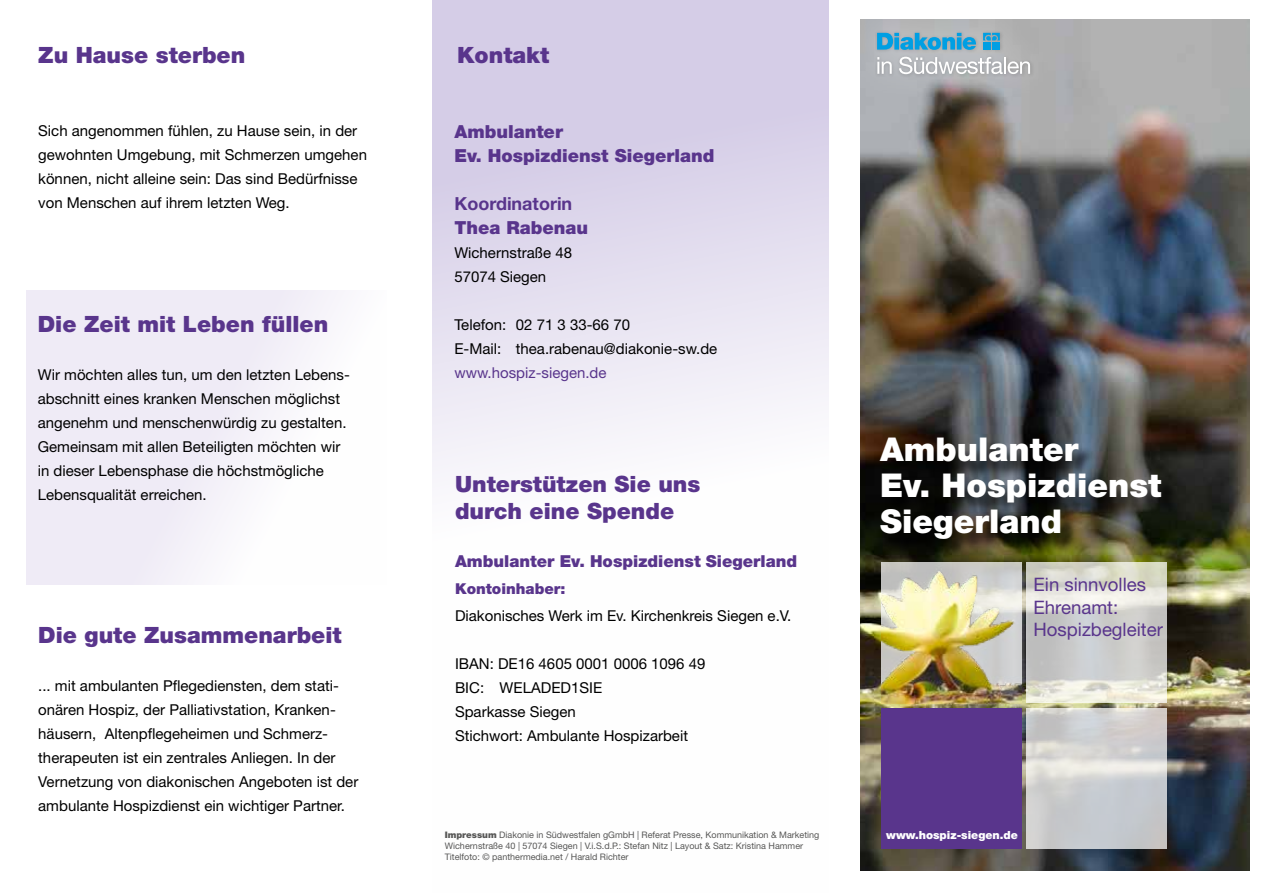
<style>
.page{position:relative;width:1263px;height:893px;background:#fff}
.page>*{position:absolute;margin:0;border:0;box-sizing:border-box;transform-origin:0 0}
.t1{font:900 32.85px/36.3px "Helvetica Neue LT Std";color:#fff}
.t2{font:900 22.5px/27px "Helvetica Neue LT Std";color:#59358c}
.t3{font:18.6px/22.4px "Helvetica Neue LT Std";color:#59358c}
.t4{font:900 18px/24px "Helvetica Neue LT Std";color:#59358c}
.t5{font:700 18px "Helvetica Neue LT Pro";color:#59358c}
.t6{font:900 16.5px "Helvetica Neue LT Std";color:#59358c}
.t7{font:15px/24px "Helvetica Neue LT Std";color:#000}
.t8{font:15px "Helvetica Neue LT Std";color:#59358c}
.t9{font:900 15px "Helvetica Neue LT Std";color:#59358c}
.t10{font:900 11.25px "Helvetica Neue LT Std";color:#fff}
.t11{font:9px/10.8px "Helvetica Neue LT Std";color:#575756}
.s1{font-weight:900}
</style>
<div class="page">
<img style="left:860px;top:19px;width:389px;height:852px">
<div style="left:432px;top:0;width:397px;height:893px;background:linear-gradient(to bottom,#d4cce7,#fff)"></div>
<svg style="left:1026px;top:562px;width:141px;height:141px;background:#d6d6d0"></svg>
<div style="left:881px;top:708px;width:141px;height:140px;background:#59358c"></div>
<svg style="left:1026px;top:708px;width:141px;height:140px;background:#cecfd0"></svg>
<div style="left:26px;top:290px;width:360px;height:294px;background:linear-gradient(to right,#ebe6f4,#fdfdfe)"></div>
<div style="left:883px;top:440px;width:297px;height:118px;background:#000;opacity:.75"></div>
<img style="left:881px;top:542px;width:141px;height:161px">
<div style="left:846px;top:3px;width:213px;height:102px;background:#fff;opacity:.59"></div>
<svg style="left:877px;top:33px;width:99px;height:17px;background:#4ca7ce"></svg>
<svg style="left:983px;top:33px;width:17px;height:7px"></svg>
<div style="left:983px;top:42px;width:8px;height:8px;background:#009fe3"></div>
<div style="left:992px;top:42px;width:8px;height:8px;background:#009fe3"></div>
<svg style="left:877px;top:57px;width:15px;height:17px"></svg>
<svg style="left:899px;top:57px;width:131px;height:17px"></svg>
<h2 class="t2" style="left:38px;top:41px;width:209px">Zu Hause sterben</h2>
<h2 class="t2" style="left:457px;top:41px;width:94px">Kontakt</h2>
<p class="t7" style="left:38px;top:118px;width:330px">Sich angenommen fühlen, zu Hause sein, in der gewohnten Umgebung, mit Schmerzen umgehen können, nicht alleine sein: Das sind Bedürfnisse von Menschen auf ihrem letzten Weg.</p>
<h2 class="t2" style="left:38px;top:310px;width:292px">Die Zeit mit Leben füllen</h2>
<p class="t7" style="left:38px;top:362px;width:314px">Wir möchten alles tun, um den letzten Lebens&shy;abschnitt eines kranken Menschen möglichst angenehm und menschenwürdig zu gestalten.<br>Gemeinsam mit allen Beteiligten möchten wir in dieser Lebensphase die höchstmögliche Lebensqualität erreichen.</p>
<h2 class="t2" style="left:38px;top:621px;width:305px">Die gute Zusammenarbeit</h2>
<p class="t7" style="left:38px;top:673px;width:322px">... mit ambulanten Pflegediensten, dem stati&shy;onären Hospiz, der Palliativstation, Kranken&shy;häusern, Altenpflegeheimen und Schmerz&shy;therapeuten ist ein zentrales Anliegen. In der Vernetzung von diakonischen Angeboten ist der ambulante Hospizdienst ein wichtiger Partner.</p>
<p class="t4" style="left:454px;top:120px;width:261px">Ambulanter<br>Ev. Hospizdienst Siegerland</p>
<p class="t5" style="left:454px;top:193px;width:119px">Koordinatorin</p>
<p class="t4" style="left:454px;top:216px;width:135px">Thea Rabenau</p>
<p class="t7" style="left:454px;top:241px;width:119px">Wichernstraße 48<br>57074 Siegen</p>
<p class="t7" style="left:454px;top:313px;width:264px">Telefon: 02 71 3 33-66 70<br>E-Mail: thea.rabenau@diakonie-sw.de</p>
<p class="t8" style="left:454px;top:364px;width:154px">www.hospiz-siegen.de</p>
<h2 class="t2" style="left:455px;top:471px;width:247px">Unterstützen Sie uns durch eine Spende</h2>
<p class="t6" style="left:455px;top:551px;width:344px">Ambulanter Ev. Hospizdienst Siegerland</p>
<p class="t9" style="left:455px;top:579px;width:112px">Kontoinhaber:</p>
<p class="t7" style="left:455px;top:603px;width:338px">Diakonisches Werk im Ev. Kirchenkreis Siegen e.V.</p>
<p class="t7" style="left:455px;top:651px;width:252px">IBAN: DE16 4605 0001 0006 1096 49<br>BIC: WELADED1SIE<br>Sparkasse Siegen<br>Stichwort: Ambulante Hospizarbeit</p>
<p class="t11" style="left:445px;top:829px;width:376px"><span class="s1">Impressum</span> Diakonie in Südwestfalen gGmbH | Referat Presse, Kommunikation &amp; Marketing<br>Wichernstraße 40 | 57074 Siegen | V.i.S.d.P.: Stefan Nitz | Layout &amp; Satz: Kristina Hammer<br>Titelfoto: © panthermedia.net / Harald Richter</p>
<h1 class="t1" style="left:880px;top:430px;width:283px">Ambulanter<br>Ev. Hospizdienst<br>Siegerland</h1>
<p class="t3" style="left:1033px;top:573px;width:131px">Ein sinnvolles<br>Ehrenamt:<br>Hospizbegleiter</p>
<p class="t10" style="left:886px;top:828px;width:133px">www.hospiz-siegen.de</p>
</div>
